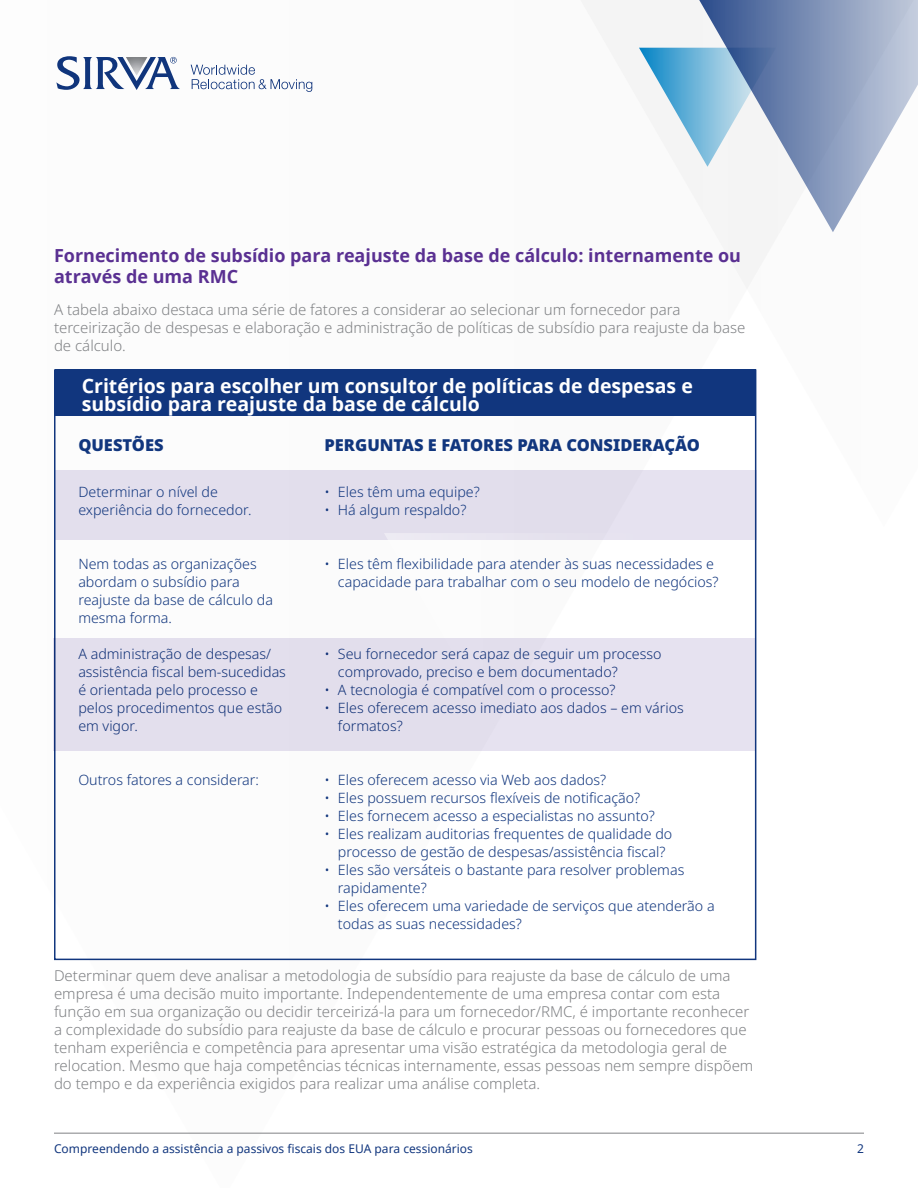
<style>
.page{position:relative;width:918px;height:1188px;background:#fff}
.page>*{position:absolute;margin:0;border:0;box-sizing:border-box;transform-origin:0 0}
.t1{font:700 19.5px/18px "Noto Sans";color:#fff}
.t2{font:700 18px/21px "Noto Sans";color:#5a3092}
.t3{font:900 16.5px "Noto Sans";color:#11367e}
.t4{font:300 15px/18px "Noto Sans";color:#808285}
.t5{font:300 14.25px/18px "Noto Sans";color:#11367e}
.t6{font:12px "Noto Sans";color:#11367e}
</style>
<div class="page">
<svg style="left:581px;top:0;width:197px;height:527px"></svg>
<svg style="left:665px;top:0;width:253px;height:232px"></svg>
<svg style="left:639px;top:48px;width:137px;height:119px"></svg>
<svg style="left:191px;top:65px;width:121px;height:27px"></svg>
<svg style="left:56px;top:56px;width:124px;height:34px"></svg>
<hr style="left:54px;top:1133px;width:810px;height:1px;background:#808285">
<div style="left:55px;top:470px;width:701px;height:70px;background:#e6e2f0"></div>
<svg style="left:384px;top:638px;width:266px;height:1px"></svg>
<div style="left:55px;top:369px;width:701px;height:47px;background:#11367e"></div>
<div style="left:53px;top:639px;width:702px;height:112px;background:#e6e2f0"></div>
<p class="t2" style="left:54px;top:245px;width:689px">Fornecimento de subsídio para reajuste da base de cálculo: internamente ou através de uma RMC</p>
<p class="t4" style="left:54px;top:301px;width:693px">A tabela abaixo destaca uma série de fatores a considerar ao selecionar um fornecedor para terceirização de despesas e elaboração e administração de políticas de subsídio para reajuste da base de cálculo.</p>
<p class="t1" style="left:82px;top:376px;width:613px">Critérios para escolher um consultor de políticas de despesas e subsídio para reajuste da base de cálculo</p>
<p class="t3" style="left:78px;top:432px;width:87px">QUESTÕES</p>
<p class="t5" style="left:78px;top:483px;width:175px">Determinar o nível de experiência do fornecedor.</p>
<p class="t5" style="left:78px;top:555px;width:196px">Nem todas as organizações abordam o subsídio para reajuste da base de cálculo da mesma forma.</p>
<p class="t5" style="left:78px;top:645px;width:209px">A administração de despesas/ assistência fiscal bem-sucedidas é orientada pelo processo e pelos procedimentos que estão em vigor.</p>
<p class="t5" style="left:78px;top:771px;width:182px">Outros fatores a considerar:</p>
<p class="t3" style="left:324px;top:432px;width:377px">PERGUNTAS E FATORES PARA CONSIDERAÇÃO</p>
<p class="t5" style="left:324px;top:483px;width:157px">• Eles têm uma equipe?</p>
<p class="t5" style="left:324px;top:501px;width:143px">• Há algum respaldo?</p>
<p class="t5" style="left:338px;top:555px;width:382px;text-indent:-14px">• Eles têm flexibilidade para atender às suas necessidades e capacidade para trabalhar com o seu modelo de negócios?</p>
<p class="t5" style="left:338px;top:645px;width:325px;text-indent:-14px">• Seu fornecedor será capaz de seguir um processo comprovado, preciso e bem documentado?</p>
<p class="t5" style="left:324px;top:681px;width:292px">• A tecnologia é compatível com o processo?</p>
<p class="t5" style="left:338px;top:699px;width:347px;text-indent:-14px">• Eles oferecem acesso imediato aos dados – em vários formatos?</p>
<p class="t5" style="left:324px;top:771px;width:283px">• Eles oferecem acesso via Web aos dados?</p>
<p class="t5" style="left:324px;top:789px;width:317px">• Eles possuem recursos flexíveis de notificação?</p>
<p class="t5" style="left:324px;top:807px;width:332px">• Eles fornecem acesso a especialistas no assunto?</p>
<p class="t5" style="left:324px;top:825px;width:349px;text-align:center">• Eles realizam auditorias frequentes de qualidade do processo de gestão de despesas/assistência fiscal?</p>
<p class="t5" style="left:338px;top:861px;width:348px;text-indent:-14px">• Eles são versáteis o bastante para resolver problemas rapidamente?</p>
<p class="t5" style="left:338px;top:897px;width:378px;text-indent:-14px">• Eles oferecem uma variedade de serviços que atenderão a todas as suas necessidades?</p>
<p class="t4" style="left:54px;top:967px;width:701px">Determinar quem deve analisar a metodologia de subsídio para reajuste da base de cálculo de uma empresa é uma decisão muito importante. Independentemente de uma empresa contar com esta função em sua organização ou decidir terceirizá-la para um fornecedor/RMC, é importante reconhecer a complexidade do subsídio para reajuste da base de cálculo e procurar pessoas ou fornecedores que tenham experiência e competência para apresentar uma visão estratégica da metodologia geral de relocation. Mesmo que haja competências técnicas internamente, essas pessoas nem sempre dispõem do tempo e da experiência exigidos para realizar uma análise completa.</p>
<p class="t6" style="left:54px;top:1140px;width:420px">Compreendendo a assistência a passivos fiscais dos EUA para cessionários</p>
<p class="t6" style="left:857px;top:1140px;width:8px">2</p>
</div>
